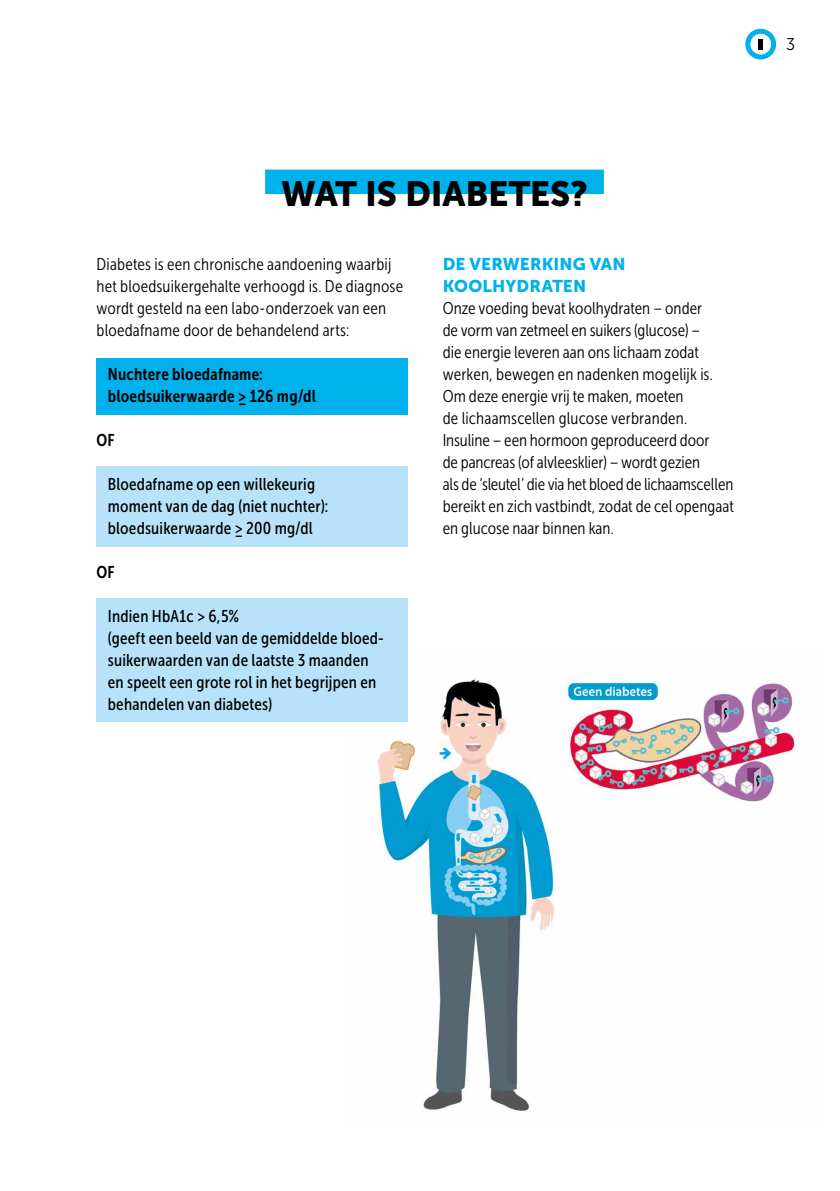
<style>
.page{position:relative;width:840px;height:1191px;background:#fff}
.page>*{position:absolute;margin:0;border:0;box-sizing:border-box;transform-origin:0 0}
.t1{font:34.8px "Museo Sans 900";letter-spacing:-.005em;color:#000}
.t2{font:17px/22px "Museo Sans Cond 300";letter-spacing:.005em;color:#000}
.t3{font:17px/22px "Museo Sans Cond 500";letter-spacing:.01em;color:#000}
.t4{font:17px/22px "Museo Sans Cond 700";letter-spacing:.015em;color:#000}
.t5{font:17px/22px "Museo Sans 900";letter-spacing:.01em;color:#00b1eb}
.t6{font:17px "Museo Sans 300";color:#000;scale:.95 1}
</style>
<div class="page">
<svg style="left:745px;top:28px;width:32px;height:32px"></svg>
<hr style="left:758px;top:39px;width:4px;height:10px;background:#000">
<img style="left:377px;top:678px;width:423px;height:434px">
<div style="left:96px;top:358px;width:312px;height:56px;background:#00b1eb"></div>
<div style="left:96px;top:466px;width:312px;height:81px;background:#b7e2fa"></div>
<div style="left:96px;top:599px;width:312px;height:123px;background:#b7e2fa"></div>
<div style="left:265px;top:170px;width:338px;height:24px;background:#00b1eb"></div>
<h1 class="t1" style="left:281px;top:174px;width:308px">WAT IS DIABETES?</h1>
<p class="t2" style="left:96px;top:253px;width:308px">Diabetes is een chronische aandoening waarbij het bloedsuikergehalte verhoogd is. De diagnose wordt gesteld na een labo-onderzoek van een bloedafname door de behandelend arts:</p>
<p class="t4" style="left:108px;top:363px;width:209px">Nuchtere bloedafname: bloedsuikerwaarde ≥ 126 mg/dl</p>
<p class="t4" style="left:96px;top:429px;width:20px">OF</p>
<p class="t3" style="left:108px;top:473px;width:222px">Bloedafname op een willekeurig moment van de dag (niet nuchter): bloedsuikerwaarde ≥ 200 mg/dl</p>
<p class="t4" style="left:96px;top:561px;width:20px">OF</p>
<p class="t3" style="left:108px;top:605px;width:277px">Indien HbA1c &gt; 6,5%<br>(geeft een beeld van de gemiddelde bloed&shy;suikerwaarden van de laatste 3 maanden en speelt een grote rol in het begrijpen en behandelen van diabetes)</p>
<p class="t5" style="left:442px;top:253px;width:184px">DE VERWERKING VAN<br>KOOLHYDRATEN</p>
<p class="t2" style="left:442px;top:297px;width:292px">Onze voeding bevat koolhydraten – onder<br>de vorm van zetmeel en suikers (glucose) –<br>die energie leveren aan ons lichaam zodat werken, bewegen en nadenken mogelijk is.<br>Om deze energie vrij te maken, moeten<br>de lichaamscellen glucose verbranden.<br>Insuline – een hormoon geproduceerd door<br>de pancreas (of alvleesklier) – wordt gezien<br>als de ‘sleutel’ die via het bloed de lichaamscellen bereikt en zich vastbindt, zodat de cel opengaat en glucose naar binnen kan.</p>
<p class="t6" style="left:785px;top:35px;width:11px">3</p>
</div>
